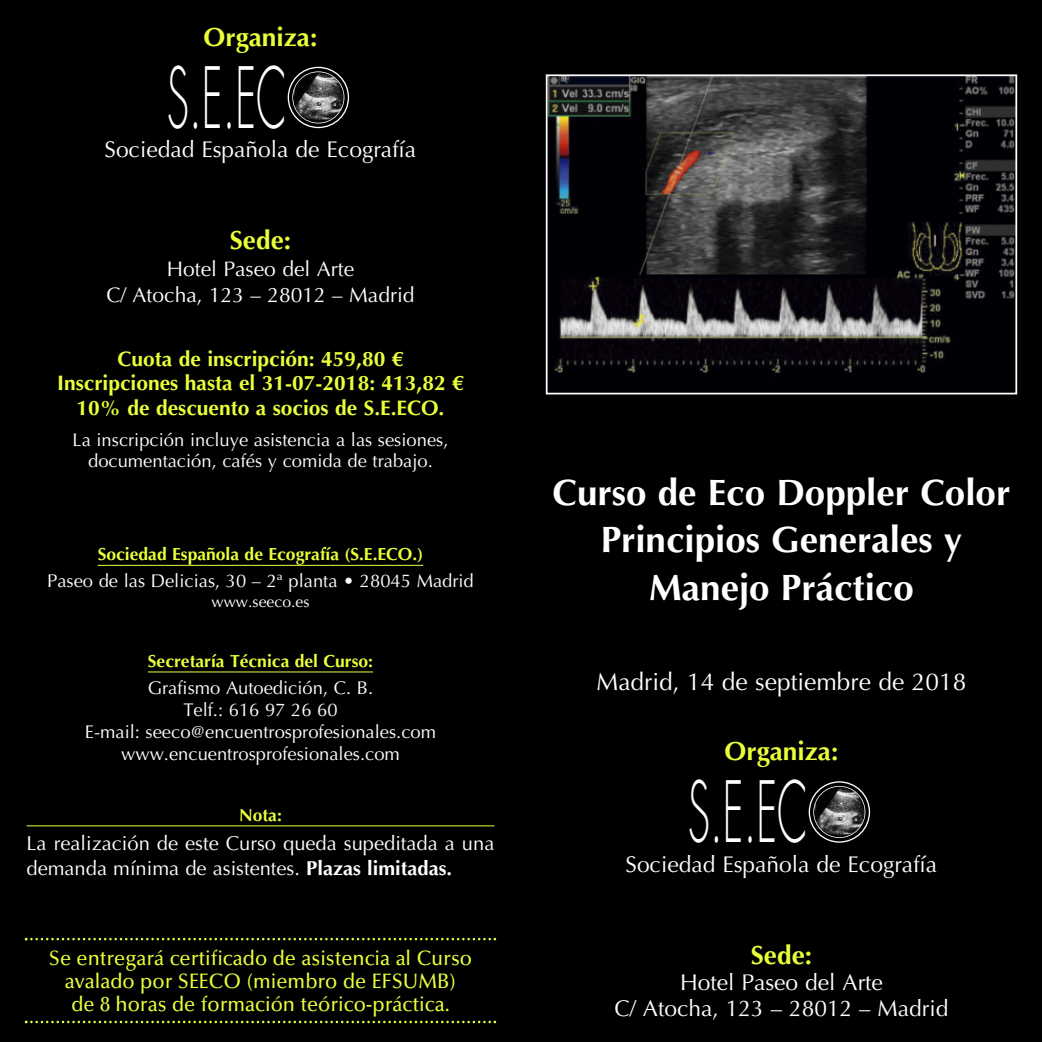
<style>
.page{position:relative;width:1042px;height:1042px;background:#000}
.page>*{position:absolute;margin:0;border:0;box-sizing:border-box;transform-origin:0 0}
.t1{font:300 82.08px "Futura Std";color:#fff;scale:.5 1}
.t2{font:700 36.75px/47.2px "Optima LT Std";color:#fff;text-align:center}
.t3{font:700 26.25px "Optima LT Std";color:#eaff39}
.t4{font:24.5px "Optima LT Std";color:#fff}
.t5{font:22.75px/26.2px "Optima LT Std";color:#fff;text-align:center}
.t6{font:500 21px/22.8px "Optima LT Std";color:#eaff39;text-align:center;scale:.95 1}
.t7{font:700 21px/24.5px "Optima LT Std";color:#eaff39;text-align:center}
.t8{font:21px/26.2px "Optima LT Std";color:#fff;text-align:center}
.t9{font:20.12px/24.5px "Optima LT Std";color:#fff}
.t10{font:18.38px/22.1px "Optima LT Std";color:#fff;text-align:center}
.t11{font:700 17.5px "Optima LT Std";color:#eaff39}
.t12{font:15.75px "Optima LT Std";color:#fff}
.s1{font-weight:700}
</style>
<div class="page">
<hr style="left:98px;top:565px;width:325px;height:1px;background:#eaff39">
<hr style="left:148px;top:672px;width:225px;height:1px;background:#eaff39">
<hr style="left:27px;top:825px;width:467px;height:1px;background:#eaff39">
<svg style="left:808px;top:781px;width:62px;height:61px"></svg>
<img style="left:814px;top:786px;width:51px;height:51px;border-radius:50%">
<div style="left:813px;top:786px;width:52px;height:52px;border:1px solid #fff;border-radius:50%"></div>
<svg style="left:288px;top:67px;width:61px;height:61px"></svg>
<img style="left:293px;top:72px;width:51px;height:51px;border-radius:50%">
<div style="left:292px;top:71px;width:52px;height:52px;border:1px solid #fff;border-radius:50%"></div>
<img style="left:549px;top:77px;width:465px;height:299px">
<div style="left:546px;top:74px;width:471px;height:320px;border:2px solid #fff"></div>
<svg style="left:25px;top:938px;width:471px;height:2px"></svg>
<svg style="left:25px;top:1020px;width:471px;height:3px"></svg>
<h3 class="t3" style="left:204px;top:26px;width:115px">Organiza:</h3>
<h1 class="t1" style="left:167px;top:52px;width:241px">S.E.EC</h1>
<p class="t5" style="left:105px;top:139px;width:313px">Sociedad Española de Ecografía</p>
<h3 class="t3" style="left:230px;top:229px;width:63px">Sede:</h3>
<p class="t8" style="left:106px;top:257px;width:310px">Hotel Paseo del Arte<br>C/ Atocha, 123 – 28012 – Madrid</p>
<p class="t7" style="left:57px;top:349px;width:408px">Cuota de inscripción: 459,80 €<br>Inscripciones hasta el 31-07-2018: 413,82 €<br>10% de descuento a socios de S.E.ECO.</p>
<p class="t10" style="left:73px;top:431px;width:377px;line-height:21px">La inscripción incluye asistencia a las sesiones, documentación, cafés y comida de trabajo.</p>
<p class="t11" style="left:98px;top:547px;width:327px">Sociedad Española de Ecografía (S.E.ECO.)</p>
<p class="t10" style="left:47px;top:571px;width:428px">Paseo de las Delicias, 30 – 2ª planta • 28045 Madrid</p>
<p class="t12" style="left:211px;top:595px;width:100px">www.seeco.es</p>
<p class="t11" style="left:148px;top:654px;width:227px">Secretaría Técnica del Curso:</p>
<p class="t10" style="left:85px;top:678px;width:353px">Grafismo Autoedición, C. B.<br>Telf.: 616 97 26 60<br>E-mail: seeco@encuentrosprofesionales.com www.encuentrosprofesionales.com</p>
<p class="t11" style="left:239px;top:808px;width:44px">Nota:</p>
<p class="t9" style="left:27px;top:833px;width:469px">La realización de este Curso queda supeditada a una demanda mínima de asistentes. <span class="s1">Plazas limitadas.</span></p>
<p class="t6" style="left:49px;top:949px;width:447px">Se entregará certificado de asistencia al Curso avalado por SEECO (miembro de EFSUMB)<br>de 8 horas de formación teórico-práctica.</p>
<h2 class="t2" style="left:553px;top:472px;width:459px">Curso de Eco Doppler Color<br>Principios Generales y<br>Manejo Práctico</h2>
<h3 class="t4" style="left:596px;top:671px;width:371px">Madrid, 14 de septiembre de 2018</h3>
<h3 class="t3" style="left:724px;top:740px;width:115px">Organiza:</h3>
<h1 class="t1" style="left:688px;top:766px;width:241px">S.E.EC</h1>
<p class="t5" style="left:625px;top:853px;width:313px">Sociedad Española de Ecografía</p>
<h3 class="t3" style="left:751px;top:944px;width:63px">Sede:</h3>
<p class="t5" style="left:614px;top:971px;width:335px">Hotel Paseo del Arte<br>C/ Atocha, 123 – 28012 – Madrid</p>
</div>
